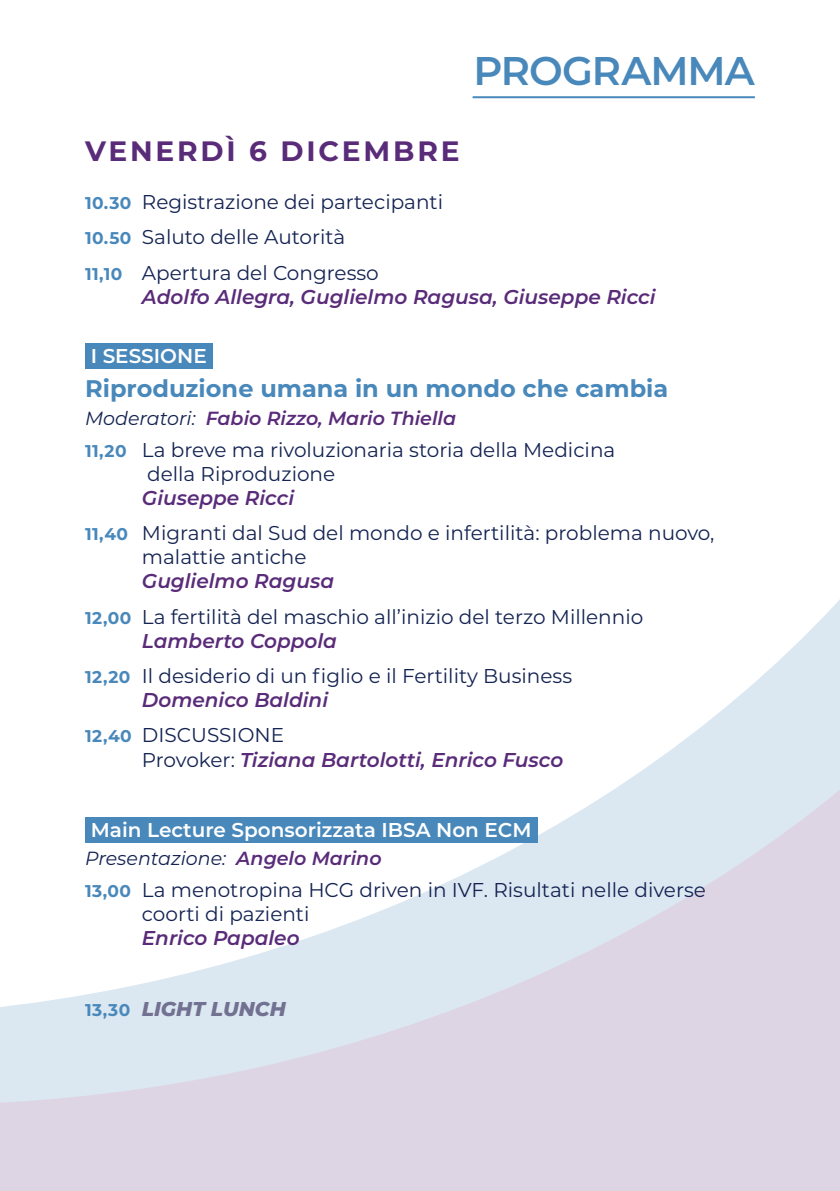
<style>
.page{position:relative;width:840px;height:1191px;background:#fff}
.page>*{position:absolute;margin:0;border:0;box-sizing:border-box;transform-origin:0 0}
.t1{font:600 40px "Montserrat";letter-spacing:-.025em;color:#4988ba}
.t2{font:700 28px "Montserrat";letter-spacing:.1em;color:#592b79}
.titolo_sessione_2024{font:700 24px "Montserrat";color:#4988ba}
.testo_2024{font:20px/24px "Montserrat";color:#142352}
.testo_2024-2{font:italic 600 20px/24px "Montserrat";color:#592b79}
.sessione_2024{font:600 20px "Montserrat";color:#fff}
.testo_2024-3{font:italic 800 20px "Montserrat";color:#727191}
.moderatori_2024{font:italic 600 19px "Montserrat";color:#592b79}
.moderatori_2024-2{font:italic 19px "Montserrat";color:#142352}
.s1{font-weight:700;font-size:17px;color:#4988ba}
.s2{font-weight:700;font-style:normal;font-size:17px;color:#4988ba}
.s3{font-weight:400;font-style:normal;color:#142352}
.s4{font-weight:400;color:#142352}
.s5{font-weight:600;font-style:italic;color:#592b79}
.s6{font-weight:600;color:#592b79}
</style>
<div class="page">
<div style="left:0;top:1108px;width:839px;height:83px;background:#ded5e4"></div>
<svg style="left:0;top:600px;width:839px;height:508px"></svg>
<hr style="left:472px;top:96px;width:282px;height:2px;background:#4988ba">
<div style="left:85px;top:344px;width:127px;height:25px;background:#4988ba"></div>
<div style="left:85px;top:818px;width:452px;height:25px;background:#4988ba"></div>
<h1 class="t1" style="left:473px;top:42px;width:283px">PROGRAMMA</h1>
<p class="t2" style="left:85px;top:131px;width:375px">VENERDÌ 6 DICEMBRE</p>
<p class="testo_2024" style="left:85px;top:189px;width:359px"><span class="s1">10.30</span> Registrazione dei partecipanti</p>
<p class="testo_2024" style="left:85px;top:225px;width:261px"><span class="s1">10.50</span> Saluto delle Autorità</p>
<p class="testo_2024-2" style="left:142px;top:260px;width:515px;text-indent:-57px"><span class="s2">11,10</span> <span class="s3">Apertura del Congresso<br></span>Adolfo Allegra, Guglielmo Ragusa, Giuseppe Ricci</p>
<p class="sessione_2024" style="left:91px;top:342px;width:117px">I SESSIONE</p>
<p class="titolo_sessione_2024" style="left:85px;top:371px;width:584px">Riproduzione umana in un mondo che cambia</p>
<p class="moderatori_2024" style="left:85px;top:404px;width:372px"><span class="s4">Moderatori:</span> Fabio Rizzo, Mario Thiella</p>
<p class="testo_2024" style="left:142px;top:437px;width:474px;text-indent:-57px"><span class="s1">11,20</span> La breve ma rivoluzionaria storia della Medicina della Riproduzione<br><span class="s5">Giuseppe Ricci</span></p>
<p class="testo_2024" style="left:142px;top:520px;width:573px;text-indent:-57px"><span class="s1">11,40</span> Migranti dal Sud del mondo e infertilità: problema nuovo, malattie antiche<br><span class="s5">Guglielmo Ragusa</span></p>
<p class="testo_2024" style="left:142px;top:604px;width:502px;text-indent:-57px"><span class="s1">12,00</span> La fertilità del maschio all’inizio del terzo Millennio<br><span class="s5">Lamberto Coppola</span></p>
<p class="testo_2024" style="left:142px;top:663px;width:431px;text-indent:-57px"><span class="s1">12,20</span> Il desiderio di un figlio e il Fertility Business<br><span class="s5">Domenico Baldini</span></p>
<p class="testo_2024-2" style="left:142px;top:722px;width:422px;text-indent:-57px"><span class="s2">12,40</span> <span class="s3">DISCUSSIONE<br>Provoker:</span> Tiziana Bartolotti, Enrico Fusco</p>
<p class="sessione_2024" style="left:91px;top:816px;width:442px">Main Lecture Sponsorizzata IBSA Non ECM</p>
<p class="moderatori_2024-2" style="left:85px;top:845px;width:298px">Presentazione: <span class="s6">Angelo Marino</span></p>
<p class="testo_2024" style="left:142px;top:877px;width:565px;text-indent:-57px"><span class="s1">13,00</span> La menotropina HCG driven in IVF. Risultati nelle diverse coorti di pazienti<br><span class="s5">Enrico Papaleo</span></p>
<p class="testo_2024-3" style="left:85px;top:994px;width:202px"><span class="s2">13,30</span> LIGHT LUNCH</p>
</div>
